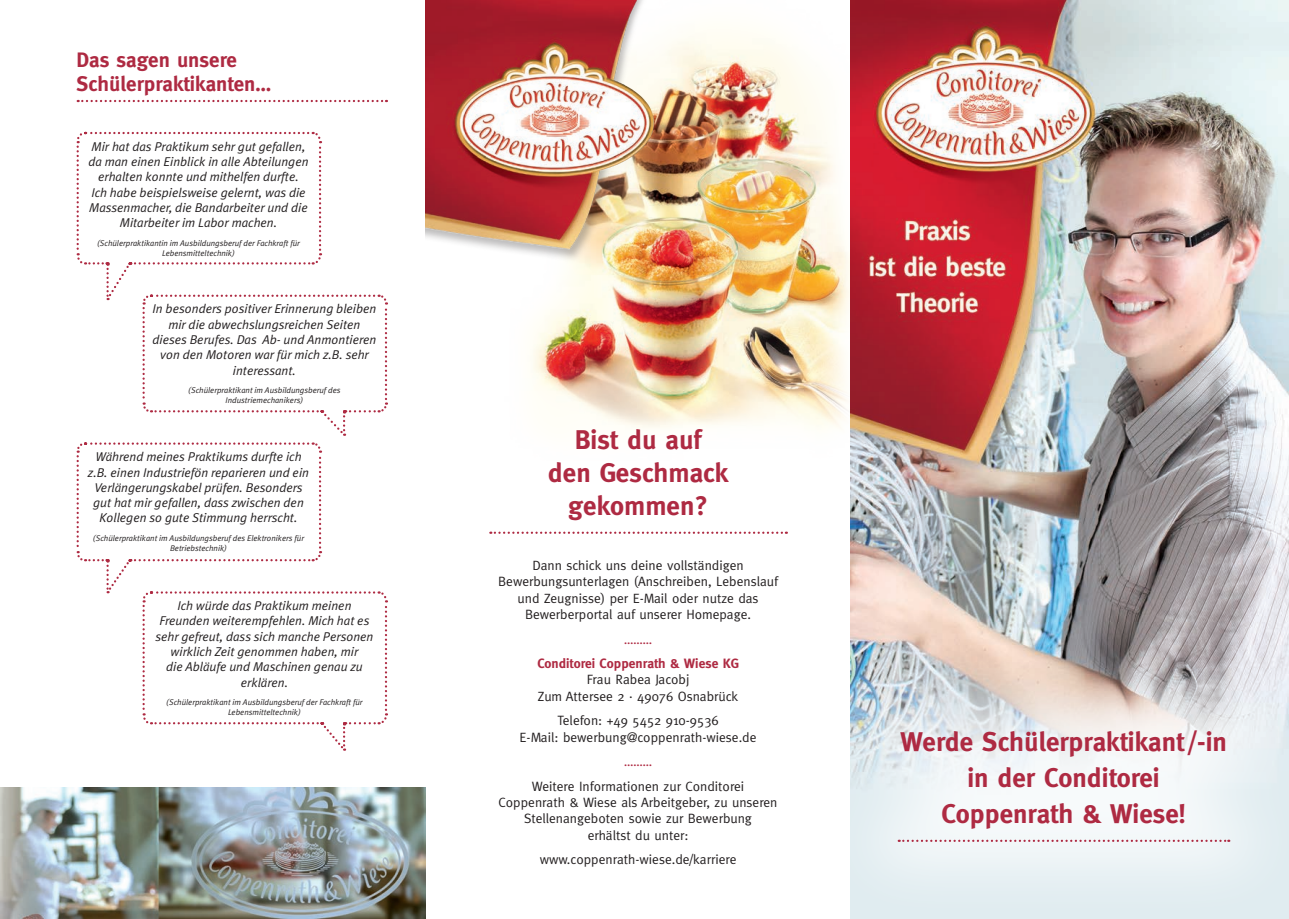
<style>
.page{position:relative;width:1289px;height:919px;background:#fff}
.page>*{position:absolute;margin:0;border:0;box-sizing:border-box;transform-origin:0 0}
.t1{font:700 27px/36px "Meta";color:#ae2a42;text-align:center}
.t2{font:700 21px/24px "Meta";color:#ae2a42}
.t3{font:13.5px/16.2px "Meta";color:#231f20;text-align:center}
.t4{font:700 13.5px "Meta";color:#ae2a42}
.t5{font:13.5px "Meta";color:#ae2a42}
.t6{font:italic 12.75px/15.3px "Meta Plus Normal";color:#231f20;text-align:center}
.t7{font:italic 8.25px/9.9px "Meta Plus Normal";color:#231f20;text-align:center}
</style>
<div class="page">
<img style="left:531px;top:32px;width:319px;height:397px">
<img style="left:850px;top:0;width:438px;height:651px">
<img style="left:425px;top:0;width:270px;height:305px">
<img style="left:0;top:787px;width:425px;height:131px">
<div style="left:820px;top:651px;width:468px;height:267px;background:#fff;opacity:.75"></div>
<svg style="left:898px;top:839px;width:331px;height:2px"></svg>
<svg style="left:490px;top:531px;width:296px;height:3px"></svg>
<svg style="left:78px;top:100px;width:309px;height:2px"></svg>
<svg style="left:76px;top:131px;width:312px;height:620px"></svg>
<h2 class="t2" style="left:77px;top:48px;width:196px">Das sagen unsere<br>Schülerpraktikanten…</h2>
<p class="t6" style="left:88px;top:138px;width:222px">Mir hat das Praktikum sehr gut gefallen, da man einen Einblick in alle Abteilungen erhalten konnte und mithelfen durfte.<br>Ich habe beispielsweise gelernt, was die Massenmacher, die Bandarbeiter und die Mitarbeiter im Labor machen.</p>
<p class="t7" style="left:97px;top:238px;width:204px">(Schülerpraktikantin im Ausbildungsberuf der Fachkraft für<br>Lebensmitteltechnik)</p>
<p class="t6" style="left:152px;top:301px;width:225px">In besonders positiver Erinnerung bleiben mir die abwechslungsreichen Seiten dieses Berufes. Das Ab- und Anmontieren von den Motoren war für mich z.B. sehr interessant.</p>
<p class="t7" style="left:188px;top:385px;width:154px">(Schülerpraktikant im Ausbildungsberuf des<br>Industriemechanikers)</p>
<p class="t6" style="left:88px;top:449px;width:223px">Während meines Praktikums durfte ich z.B. einen Industriefön reparieren und ein Verlängerungskabel prüfen. Besonders gut hat mir gefallen, dass zwischen den Kollegen so gute Stimmung herrscht.</p>
<p class="t7" style="left:93px;top:533px;width:212px">(Schülerpraktikant im Ausbildungsberuf des Elektronikers für<br>Betriebstechnik)</p>
<p class="t6" style="left:155px;top:598px;width:220px">Ich würde das Praktikum meinen<br>Freunden weiterempfehlen. Mich hat es sehr gefreut, dass sich manche Personen wirklich Zeit genommen haben, mir<br>die Abläufe und Maschinen genau zu erklären.</p>
<p class="t7" style="left:166px;top:697px;width:198px">(Schülerpraktikant im Ausbildungsberuf der Fachkraft für<br>Lebensmitteltechnik)</p>
<h1 class="t1" style="left:548px;top:422px;width:182px;line-height:33px">Bist du auf<br>den Geschmack gekommen?</h1>
<p class="t3" style="left:498px;top:557px;width:281px">Dann schick uns deine vollständigen Bewerbungsunterlagen (Anschreiben, Lebenslauf und Zeugnisse) per E-Mail oder nutze das Bewerberportal auf unserer Homepage.</p>
<p class="t5" style="left:624px;top:631px;width:29px">………</p>
<p class="t4" style="left:537px;top:655px;width:203px">Conditorei Coppenrath &amp; Wiese KG</p>
<p class="t3" style="left:538px;top:671px;width:202px">Frau Rabea Jacobj<br>Zum Attersee 2 · 49076 Osnabrück</p>
<p class="t3" style="left:519px;top:712px;width:238px">Telefon: +49 5452 910-9536<br>E-Mail: bewerbung@coppenrath-wiese.de</p>
<p class="t5" style="left:624px;top:753px;width:29px">………</p>
<p class="t3" style="left:498px;top:778px;width:280px">Weitere Informationen zur Conditorei Coppenrath &amp; Wiese als Arbeitgeber, zu unseren Stellenangeboten sowie zur Bewerbung<br>erhältst du unter:</p>
<p class="t3" style="left:539px;top:851px;width:198px">www.coppenrath-wiese.de/karriere</p>
<h1 class="t1" style="left:900px;top:723px;width:328px">Werde Schülerpraktikant/-in in der Conditorei<br>Coppenrath &amp; Wiese!</h1>
</div>
